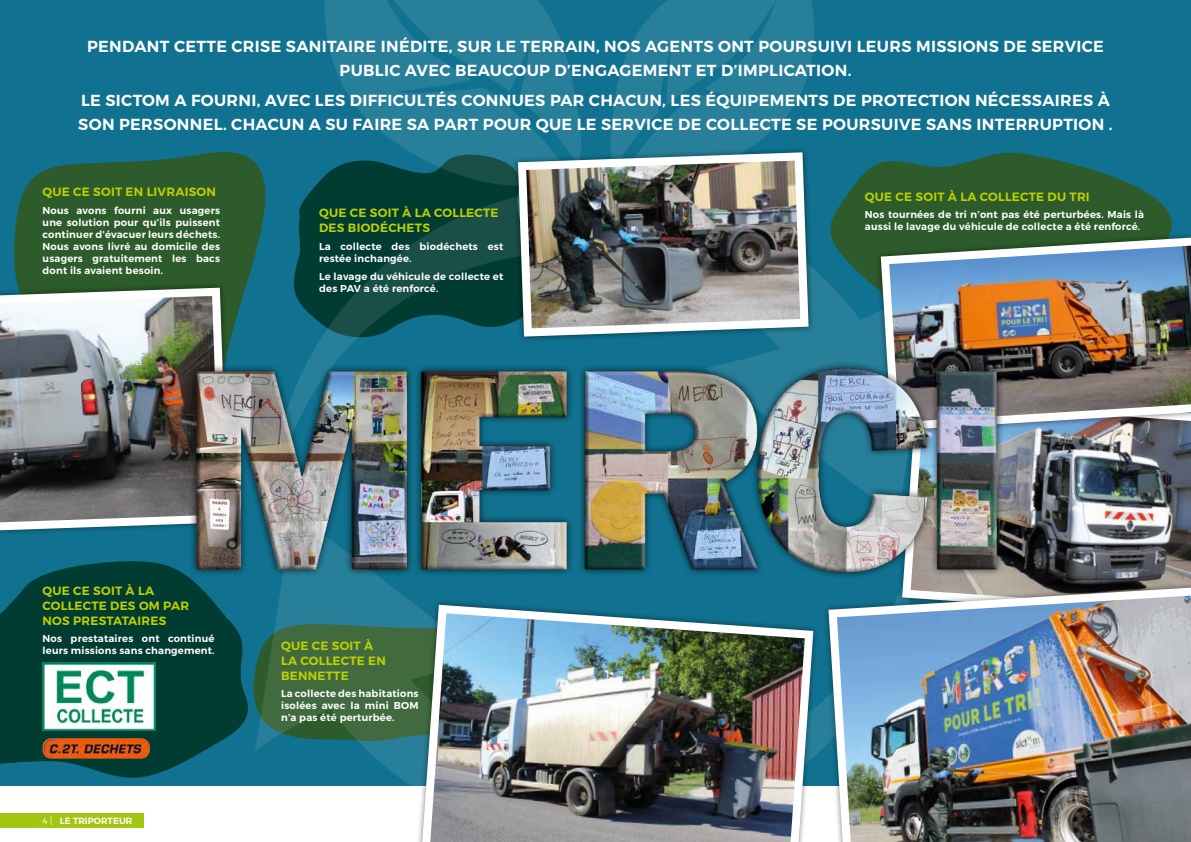
<style>
.page{position:relative;width:1191px;height:842px;background:#fff}
.page>*{position:absolute;margin:0;border:0;box-sizing:border-box;transform-origin:0 0}
.t1{font:600 16px/24px "Montserrat";letter-spacing:.02em;color:#fff;text-align:center}
.t2{font:600 12px/15px "Montserrat";letter-spacing:.02em;color:#bed000}
.t3{font:600 10px/12px "Montserrat";letter-spacing:.02em;color:#fff}
.t4{font:600 9px "Montserrat";color:#fff}
.s1{font-weight:300}
</style>
<div class="page">
<div style="left:0;top:814px;width:143px;height:14px;background:#a2c510"></div>
<div style="left:0;top:0;width:1191px;height:785px;background:#107290"></div>
<svg style="left:0;top:561px;width:255px;height:217px;fill:#003c32"></svg>
<svg style="left:14px;top:152px;width:252px;height:174px;background:#285e38"></svg>
<svg style="left:852px;top:152px;width:320px;height:77px;fill:#2d5b2b"></svg>
<svg style="left:294px;top:187px;width:642px;height:160px"></svg>
<svg style="left:255px;top:586px;width:567px;height:200px"></svg>
<svg style="left:294px;top:0;width:287px;height:199px;fill:#277f9a"></svg>
<svg style="left:610px;top:0;width:204px;height:146px;fill:#277f9a"></svg>
<img style="left:1016px;top:437px;width:175px;height:142px">
<img style="left:43px;top:662px;width:113px;height:68px">
<img style="left:43px;top:738px;width:107px;height:21px">
<img style="left:824px;top:581px;width:367px;height:261px">
<img style="left:876px;top:231px;width:315px;height:204px">
<img style="left:416px;top:600px;width:401px;height:242px">
<img style="left:0;top:284px;width:232px;height:249px">
<div style="left:512px;top:146px;width:302px;height:197px;background:#000;opacity:.5"></div>
<img style="left:514px;top:148px;width:298px;height:193px">
<img style="left:174px;top:347px;width:842px;height:239px">
<h1 class="t1" style="left:87px;top:34px;width:1018px">PENDANT CETTE CRISE SANITAIRE INÉDITE, SUR LE TERRAIN, NOS AGENTS ONT POURSUIVI LEURS MISSIONS DE SERVICE<br>PUBLIC AVEC BEAUCOUP D’ENGAGEMENT ET D’IMPLICATION.</h1>
<h1 class="t1" style="left:78px;top:88px;width:1036px;text-align:left">LE SICTOM A FOURNI, AVEC LES DIFFICULTÉS CONNUES PAR CHACUN, LES ÉQUIPEMENTS DE PROTECTION NÉCESSAIRES À<br>SON PERSONNEL. CHACUN A SU FAIRE SA PART POUR QUE LE SERVICE DE COLLECTE SE POURSUIVE SANS INTERRUPTION .</h1>
<p class="t2" style="left:43px;top:185px;width:175px">QUE CE SOIT EN LIVRAISON</p>
<p class="t3" style="left:43px;top:205px;width:179px;text-align:justify">Nous avons fourni aux usagers une solution pour qu’ils puissent continuer d’évacuer leurs déchets.<br>Nous avons livré au domicile des usagers gratuitement les bacs dont ils avaient besoin.</p>
<p class="t2" style="left:319px;top:205px;width:181px">QUE CE SOIT À LA COLLECTE<br>DES BIODÉCHETS</p>
<p class="t3" style="left:319px;top:240px;width:186px">La collecte des biodéchets est restée inchangée.</p>
<p class="t3" style="left:319px;top:270px;width:186px">Le lavage du véhicule de collecte et des PAV a été renforcé.</p>
<p class="t2" style="left:43px;top:583px;width:148px">QUE CE SOIT À LA<br>COLLECTE DES OM PAR<br>NOS PRESTATAIRES</p>
<p class="t3" style="left:43px;top:633px;width:173px">Nos prestataires ont continué leurs missions sans changement.</p>
<p class="t2" style="left:281px;top:638px;width:106px">QUE CE SOIT À<br>LA COLLECTE EN<br>BENNETTE</p>
<p class="t3" style="left:281px;top:688px;width:139px;text-align:justify">La collecte des habitations isolées avec la mini BOM n’a pas été perturbée.</p>
<p class="t4" style="left:43px;top:815px;width:91px"><span class="s1">4 |</span> LE TRIPORTEUR</p>
<p class="t2" style="left:865px;top:189px;width:226px">QUE CE SOIT À LA COLLECTE DU TRI</p>
<p class="t3" style="left:865px;top:209px;width:281px">Nos tournées de tri n’ont pas été perturbées. Mais là aussi le lavage du véhicule de collecte a été renforcé.</p>
</div>
